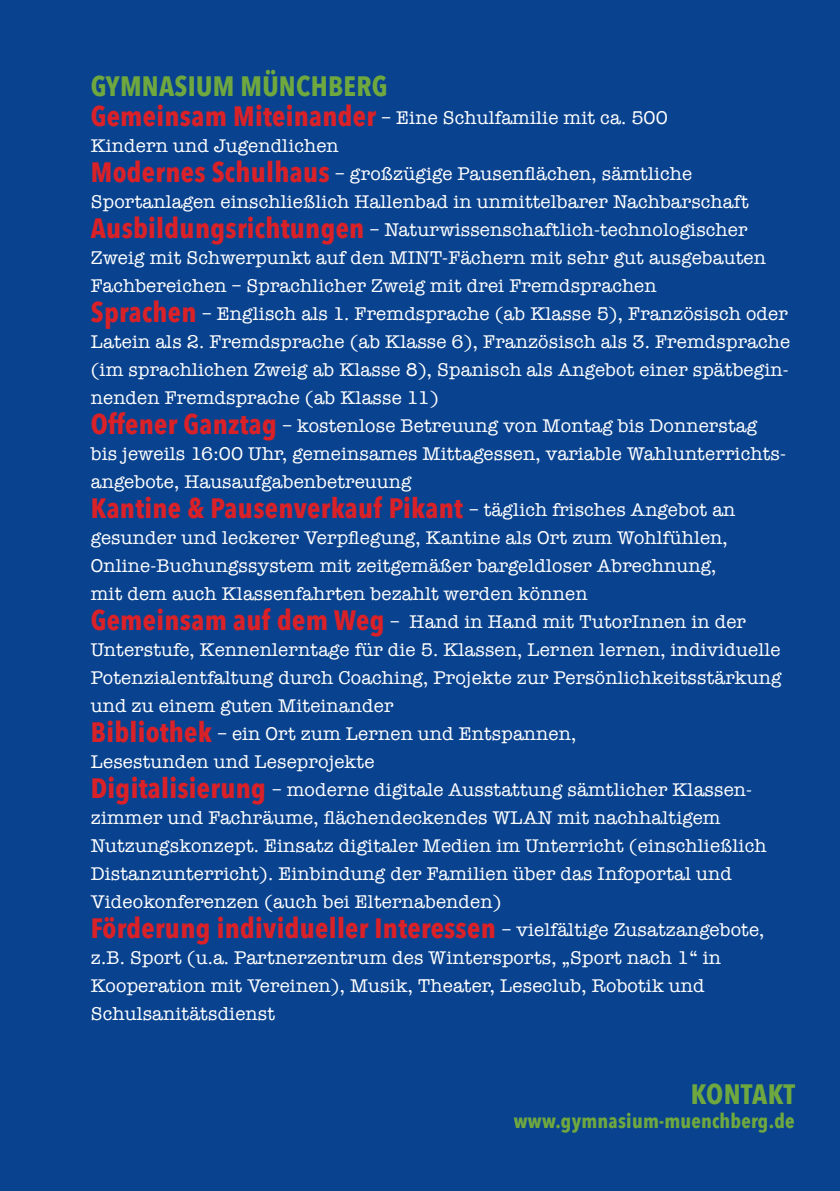
<style>
.page{position:relative;width:840px;height:1191px;background:#fff}
.page>*{position:absolute;margin:0;border:0;box-sizing:border-box;transform-origin:0 0}
.t1{font:700 28px "Avenir Next Condensed";letter-spacing:.01em;color:#da2128}
.t2{font:700 28px "Avenir Next Condensed";letter-spacing:.01em;color:#6fa83f}
.t3{font:700 20px "Avenir Next Condensed";letter-spacing:.01em;color:#6fa83f}
.t4{font:19px/28px "American Typewriter";letter-spacing:.01em;color:#fff}
.s1{font-family:"Avenir Next Condensed";font-weight:700;font-size:28px;color:#da2128}
.s2{font-family:"American Typewriter";font-weight:400;font-size:19px;color:#fff}
</style>
<div class="page">
<div style="left:0;top:0;width:839px;height:1191px;background:#09428e"></div>
<h1 class="t2" style="left:91px;top:69px;width:18px">GYMNA</h1>
<h1 class="t2" style="left:174px;top:69px;width:29px">SIUM</h1>
<h1 class="t2" style="left:240px;top:69px;width:17px">MÜNCHBERG</h1>
<p class="t4" style="left:91px;top:103px;width:700px"><span class="s1">Gemeinsam Miteinander</span> – Eine Schulfamilie mit ca. 500<br>Kindern und Jugendlichen<br><span class="s1">Modernes Schulhaus</span> – großzügige Pausenflächen, sämtliche Sportanlagen einschließlich Hallenbad in unmittelbarer Nachbarschaft <span class="s1">Ausbildungsrichtungen</span> – Naturwissenschaftlich-technologischer Zweig mit Schwerpunkt auf den MINT-Fächern mit sehr gut ausgebauten Fachbereichen – Sprachlicher Zweig mit drei Fremdsprachen<br><span class="s1">Sprachen</span> – Englisch als 1. Fremdsprache (ab Klasse 5), Französisch oder Latein als 2. Fremdsprache (ab Klasse 6), Französisch als 3. Fremdsprache (im sprachlichen Zweig ab Klasse 8), Spanisch als Angebot einer spätbegin&shy;nenden Fremdsprache (ab Klasse 11)<br><span class="s1">Offener Ganztag</span> – kostenlose Betreuung von Montag bis Donnerstag<br>bis jeweils 16:00 Uhr, gemeinsames Mittagessen, variable Wahlunterrichts&shy;angebote, Hausaufgabenbetreuung</p>
<h1 class="t1" style="left:91px;top:491px;width:645px">Kantine &amp; Pausenverkauf Pikant <span class="s2">– täglich frisches Angebot an</span></h1>
<p class="t4" style="left:91px;top:523px;width:692px">gesunder und leckerer Verpflegung, Kantine als Ort zum Wohlfühlen, Online-Buchungssystem mit zeitgemäßer bargeldloser Abrechnung,<br>mit dem auch Klassenfahrten bezahlt werden können<br><span class="s1">Gemeinsam auf dem Weg</span> – Hand in Hand mit TutorInnen in der Unterstufe, Kennenlerntage für die 5. Klassen, Lernen lernen, individuelle Potenzialentfaltung durch Coaching, Projekte zur Persönlichkeitsstärkung und zu einem guten Miteinander<br><span class="s1">Bibliothek</span> – ein Ort zum Lernen und Entspannen,<br>Lesestunden und Leseprojekte<br><span class="s1">Digitalisierung</span> – moderne digitale Ausstattung sämtlicher Klassen&shy;zimmer und Fachräume, flächendeckendes WLAN mit nachhaltigem Nutzungskonzept. Einsatz digitaler Medien im Unterricht (einschließlich Distanzunterricht). Einbindung der Familien über das Infoportal und Videokonferenzen (auch bei Elternabenden)</p>
<h1 class="t1" style="left:91px;top:911px;width:674px">Förderung individueller Interessen <span class="s2">– vielfältige Zusatzangebote,</span></h1>
<p class="t4" style="left:91px;top:943px;width:631px">z.B. Sport (u.a. Partnerzentrum des Wintersports, „Sport nach 1“ in<br>Kooperation mit Vereinen), Musik, Theater, Leseclub, Robotik und<br>Schulsanitätsdienst</p>
<h1 class="t2" style="left:690px;top:1077px;width:106px">Kontakt</h1>
<p class="t3" style="left:513px;top:1109px;width:282px">www.gymnasium-muenchberg.de</p>
</div>
